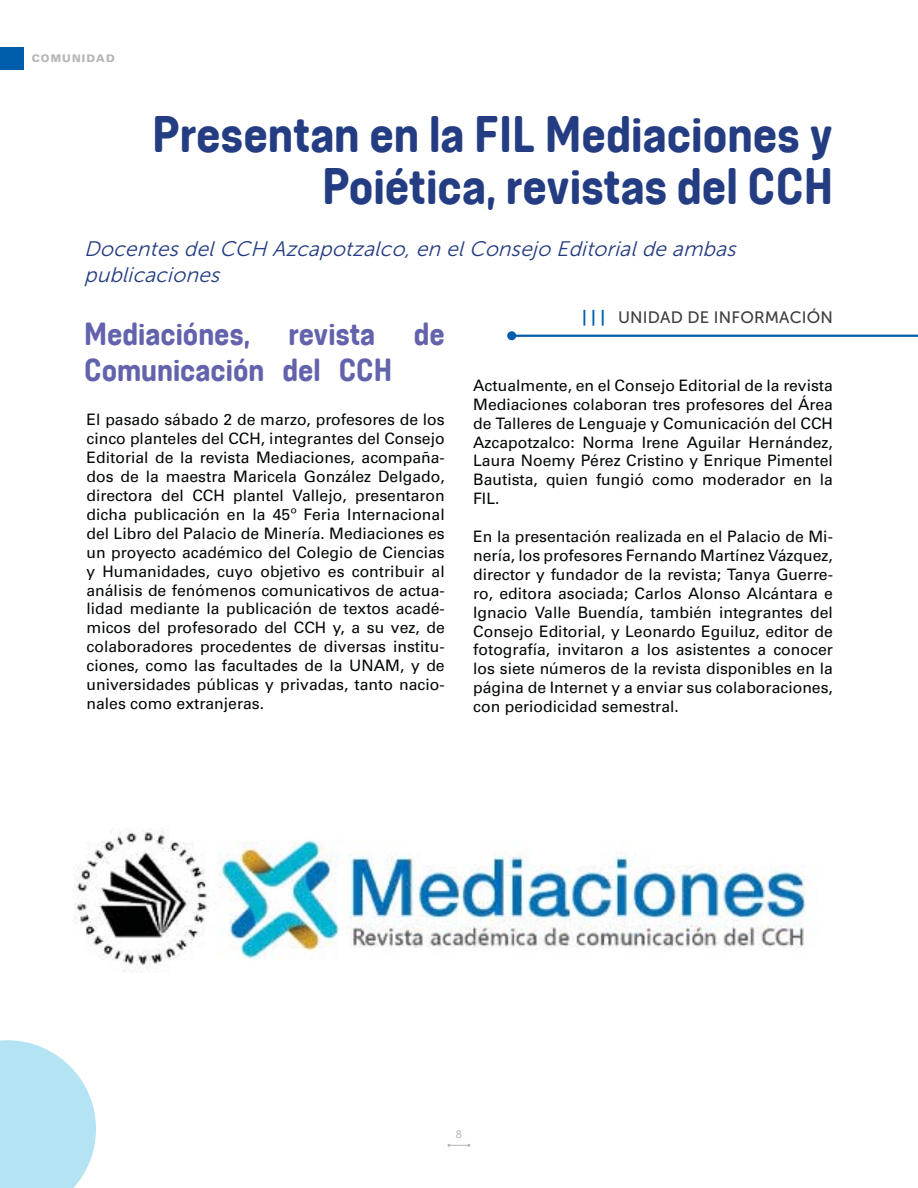
<style>
.page{position:relative;width:918px;height:1188px;background:#fff}
.page>*{position:absolute;margin:0;border:0;box-sizing:border-box;transform-origin:0 0}
.t1{font:48px/52.5px "Colatera Soft";color:#243d82;text-align:right}
.t2{font:30px "Colatera Soft";color:#6363ad}
.t3{font:italic 21px/25.2px "Museo Sans 300";color:#243d82}
.t4{font:16.5px "Museo Sans 500";letter-spacing:.01em;color:#3e3e41}
.t5{font:15.75px/18.9px "Univers LT 55 Rm";color:#030806;text-align:justify}
.t6{font:12px "Myriad Pro";color:#b4b6b8}
.t7{font:10.5px "Univers LT 75 Blk";letter-spacing:.1em;color:#b4b6b8}
.s1{font-family:"Museo Sans 700";color:#005dab}
</style>
<div class="page">
<svg style="left:448px;top:1144px;width:22px;height:3px"></svg>
<div style="left:0;top:47px;width:23px;height:23px;background:#005dab"></div>
<svg style="left:0;top:1040px;width:96px;height:148px;background:#bee6f4"></svg>
<hr style="left:512px;top:335px;width:406px;height:2px;background:#005dab">
<div style="left:507px;top:331px;width:9px;height:9px;background:#005dab;border-radius:50%"></div>
<img style="left:73px;top:828px;width:738px;height:144px">
<p class="t7" style="left:32px;top:52px;width:85px">COMUNIDAD</p>
<h1 class="t1" style="left:152px;top:107px;width:682px">Presentan en la FIL Mediaciones y<br>Poiética, revistas del CCH</h1>
<h3 class="t3" style="left:84px;top:237px;width:657px">Docentes del CCH Azcapotzalco, en el Consejo Editorial de ambas publicaciones</h3>
<h2 class="t2" style="left:84px;top:316px;width:167px">Mediaciónes,</h2>
<h2 class="t2" style="left:289px;top:316px;width:88px">revista</h2>
<h2 class="t2" style="left:414px;top:316px;width:33px">de</h2>
<h2 class="t2" style="left:84px;top:352px;width:310px">Comunicación del CCH</h2>
<p class="t4" style="left:582px;top:307px;width:252px"><span class="s1">| | |</span> UNIDAD DE INFORMACIÓN</p>
<p class="t5" style="left:473px;top:376px;width:361px">Actualmente, en el Consejo Editorial de la revista Mediaciones colaboran tres profesores del Área de Talleres de Lenguaje y Comunicación del CCH Azcapotzalco: Norma Irene Aguilar Hernández, Laura Noemy Pérez Cristino y Enrique Pimentel Bautista, quien fungió como moderador en la FIL.</p>
<p class="t5" style="left:473px;top:527px;width:361px">En la presentación realizada en el Palacio de Mi&shy;nería, los profesores Fernando Martínez Vázquez, director y fundador de la revista; Tanya Guerre&shy;ro, editora asociada; Carlos Alonso Alcántara e Ignacio Valle Buendía, también integrantes del Consejo Editorial, y Leonardo Eguiluz, editor de fotografía, invitaron a los asistentes a conocer los siete números de la revista disponibles en la página de Internet y a enviar sus colaboraciones, con periodicidad semestral.</p>
<p class="t5" style="left:87px;top:411px;width:360px">El pasado sábado 2 de marzo, profesores de los cinco planteles del CCH, integrantes del Consejo Editorial de la revista Mediaciones, acompaña&shy;dos de la maestra Maricela González Delgado, directora del CCH plantel Vallejo, presentaron dicha publicación en la 45º Feria Internacional del Libro del Palacio de Minería. Mediaciones es un proyecto académico del Colegio de Ciencias y Humanidades, cuyo objetivo es contribuir al análisis de fenómenos comunicativos de actua&shy;lidad mediante la publicación de textos acadé&shy;micos del profesorado del CCH y, a su vez, de colaboradores procedentes de diversas institu&shy;ciones, como las facultades de la UNAM, y de universidades públicas y privadas, tanto nacio&shy;nales como extranjeras.</p>
<p class="t6" style="left:456px;top:1127px;width:8px">8</p>
</div>
